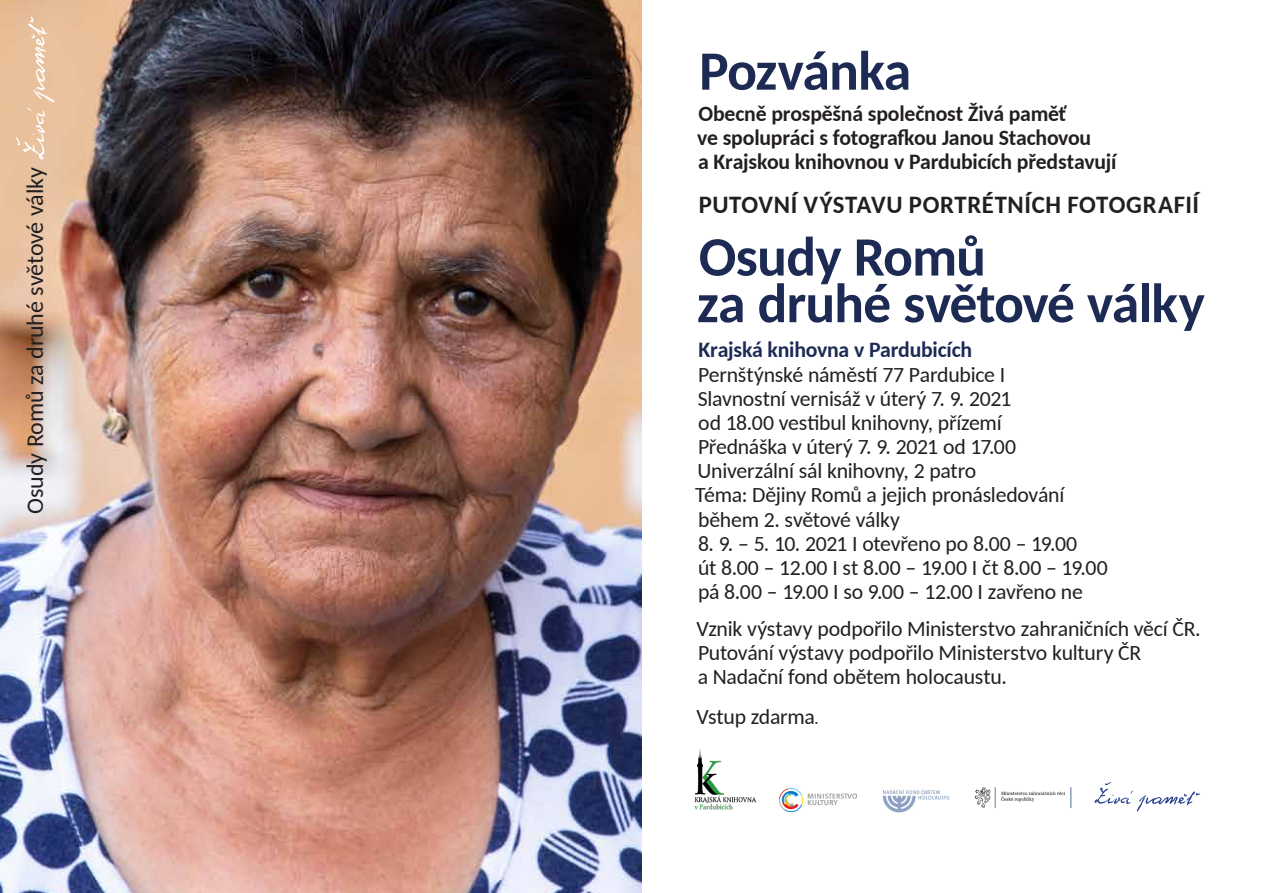
<style>
.page{position:relative;width:1263px;height:893px;background:#fff}
.page>*{position:absolute;margin:0;border:0;box-sizing:border-box;transform-origin:0 0}
.t1{font:700 55.5px "Carlito";letter-spacing:-.015em;color:#1d2a53}
.t2{font:700 24.75px "Carlito";letter-spacing:.025em;color:#231f20}
.t3{font:24px "Carlito";letter-spacing:-.005em;color:#231f20}
.t4{font:21.75px/24.2px "Carlito";letter-spacing:-.01em;color:#231f20}
.t5{font:700 21.75px "Carlito";letter-spacing:-.01em;color:#231f20}
.t6{font:21.75px "Carlito";letter-spacing:.01em;color:#231f20}
.t7{font:700 21.75px "Carlito";letter-spacing:-.01em;color:#1d2a53}
.s1{font-size:16.5px}
</style>
<div class="page">
<img style="left:0;top:0;width:642px;height:893px">
<img style="left:12px;top:14px;width:46px;height:149px">
<img style="left:694px;top:749px;width:62px;height:61px">
<img style="left:1094px;top:782px;width:106px;height:30px">
<img style="left:780px;top:788px;width:76px;height:24px">
<img style="left:974px;top:787px;width:98px;height:21px">
<img style="left:882px;top:789px;width:68px;height:24px">
<p class="t3" style="left:19px;top:514px;width:348px;rotate:-90deg">Osudy Romů za druhé světové války</p>
<p class="t1" style="left:699px;top:33px;width:214px">Pozvánka</p>
<p class="t5" style="left:698px;top:98px;width:370px">Obecně prospěšná společnost Živá paměť</p>
<p class="t5" style="left:697px;top:123px;width:395px">ve spolupráci s fotografkou Janou Stachovou</p>
<p class="t5" style="left:698px;top:147px;width:420px">a Krajskou knihovnou v Pardubicích představují</p>
<p class="t2" style="left:699px;top:188px;width:502px">PUTOVNÍ VÝSTAVU PORTRÉTNÍCH FOTOGRAFIÍ</p>
<p class="t1" style="left:699px;top:219px;width:289px">Osudy Romů</p>
<p class="t1" style="left:697px;top:266px;width:510px">za druhé světové války</p>
<p class="t7" style="left:698px;top:335px;width:275px">Krajská knihovna v Pardubicích</p>
<p class="t4" style="left:698px;top:361px;width:309px">Pernštýnské náměstí 77 Pardubice I</p>
<p class="t4" style="left:698px;top:385px;width:315px">Slavnostní vernisáž v úterý 7. 9. 2021</p>
<p class="t4" style="left:698px;top:410px;width:305px">od 18.00 vestibul knihovny, přízemí</p>
<p class="t4" style="left:698px;top:434px;width:320px">Přednáška v úterý 7. 9. 2021 od 17.00</p>
<p class="t4" style="left:698px;top:458px;width:280px">Univerzální sál knihovny, 2 patro</p>
<p class="t4" style="left:695px;top:482px;width:371px">Téma: Dějiny Romů a jejich pronásledování</p>
<p class="t4" style="left:698px;top:506px;width:204px">během 2. světové války</p>
<p class="t4" style="left:698px;top:530px;width:381px">8. 9. – 5. 10. 2021 I otevřeno po 8.00 – 19.00</p>
<p class="t6" style="left:698px;top:553px;width:411px">út 8.00 – 12.00 I st 8.00 – 19.00 I čt 8.00 – 19.00</p>
<p class="t4" style="left:698px;top:579px;width:386px">pá 8.00 – 19.00 I so 9.00 – 12.00 I zavřeno ne</p>
<p class="t4" style="left:696px;top:616px;width:506px">Vznik výstavy podpořilo Ministerstvo zahraničních věcí ČR.</p>
<p class="t4" style="left:698px;top:640px;width:445px">Putování výstavy podpořilo Ministerstvo kultury ČR a Nadační fond obětem holocaustu.</p>
<p class="t4" style="left:696px;top:704px;width:123px">Vstup zdarma<span class="s1">.</span></p>
</div>
